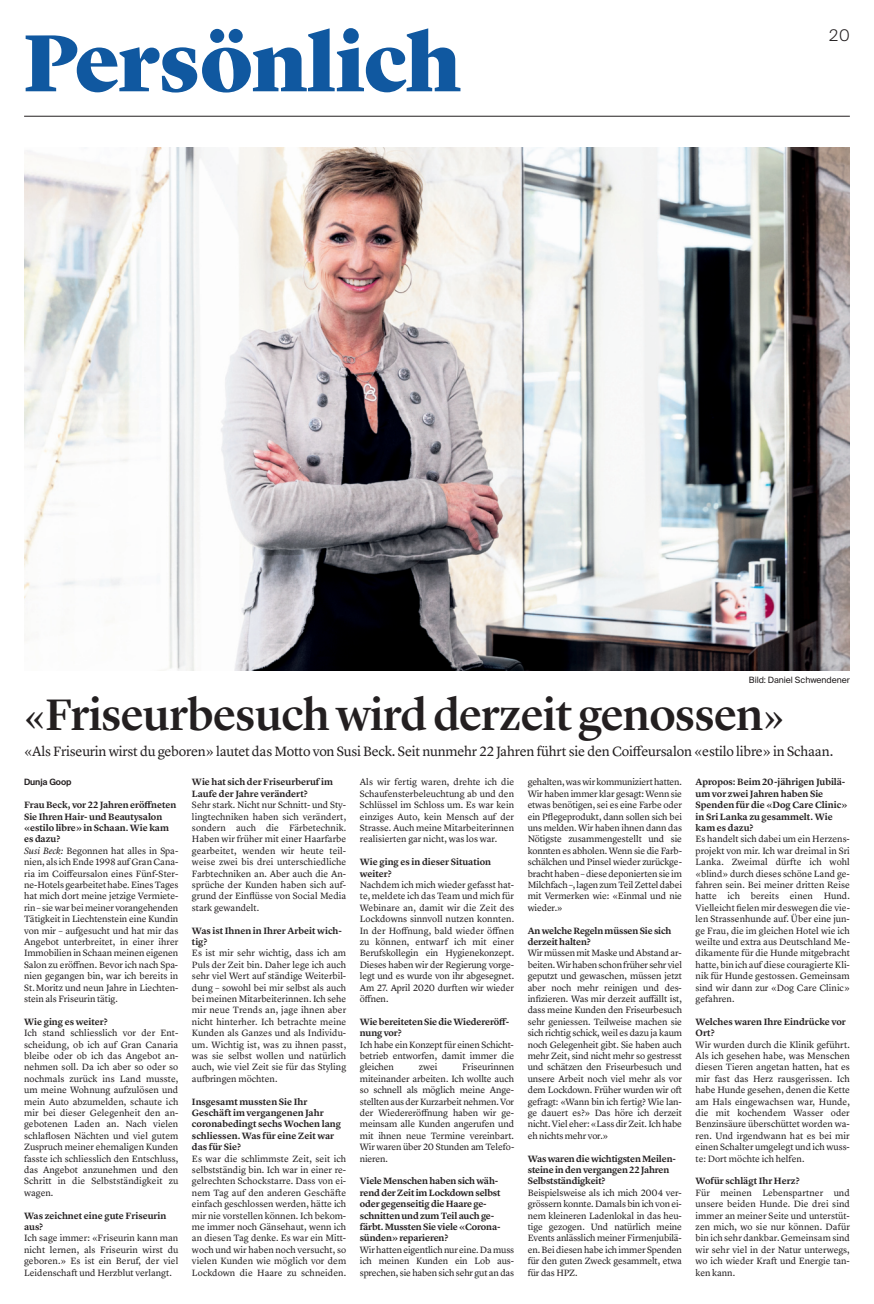
<style>
.page{position:relative;width:874px;height:1304px;background:#fff}
.page>*{position:absolute;margin:0;border:0;box-sizing:border-box;transform-origin:0 0}
.t1{font:900 84px "Lyon Display";letter-spacing:-.01em;color:#1058a0}
.t2{font:500 45.8px "Lyon Display";letter-spacing:-.01em;color:#231f20}
.t3{font:300 16px "Suisse Intl";color:#231f20}
.t4{font:14px "Lyon Text";letter-spacing:-.015em;color:#231f20}
.t5{font:9.5px/11.4px "Lyon Text";letter-spacing:-.005em;color:#231f20;text-align:justify}
.t6{font:600 9.5px/11.4px "Lyon Text";letter-spacing:-.005em;color:#231f20}
.t7{font:8.7px "Suisse Intl";letter-spacing:-.005em;color:#231f20}
.t8{font:600 8.7px "Suisse Intl";letter-spacing:-.01em;color:#231f20}
.s1{font-style:italic}
</style>
<div class="page">
<img style="left:24px;top:147px;width:825px;height:523px">
<hr style="left:24px;top:116px;width:825px;height:1px;background:#231f20">
<p class="t1" style="left:24px;top:0;width:438px">Persönlich</p>
<p class="t3" style="left:828px;top:26px;width:22px">20</p>
<p class="t7" style="left:748px;top:675px;width:102px">Bild: Daniel Schwendener</p>
<p class="t2" style="left:24px;top:698px;width:761px">«Friseurbesuch wird derzeit genossen»</p>
<p class="t4" style="left:24px;top:745px;width:810px">«Als Friseurin wirst du geboren» lautet das Motto von Susi Beck. Seit nunmehr 22 Jahren führt sie den Coiffeursalon «estilo libre» in Schaan.</p>
<p class="t8" style="left:24px;top:777px;width:49px">Dunja Goop</p>
<p class="t6" style="left:24px;top:800px;width:154px">Frau Beck, vor 22 Jahren eröffneten<br>Sie Ihren Hair- und Beautysalon «estilo libre» in Schaan. Wie kam es dazu?</p>
<p class="t5" style="left:24px;top:846px;width:156px"><span class="s1">Susi Beck:</span> Begonnen hat alles in Spa - nien, als ich Ende 1998 auf Gran Cana - ria im Coiffeursalon eines Fünf-Ster&shy;ne-Hotels gearbeitet habe. Eines Tages hat mich dort meine jetzige Vermiete&shy;rin – sie war bei meiner vorangehenden Tä tigkeit in Liechtenstein eine Kundin von mir – aufgesucht und hat mir das Angebot unterbreitet, in einer ihrer Im mobilien in Schaan meinen eigenen Sa lon zu eröffnen. Bevor ich nach Spa&shy;nien gegangen bin, war ich bereits in St.Mo ritz und neun Jahre in Liechten&shy;stein als Friseurin tätig.</p>
<p class="t6" style="left:24px;top:1017px;width:85px">Wie ging es weiter?</p>
<p class="t5" style="left:24px;top:1028px;width:156px">Ich stand schliesslich vor der Ent - schei dung, ob ich auf Gran Canaria bleibe oder ob ich das Angebot an - nehmen soll. Da ich aber so oder so nochmals zurück ins Land musste, um meine Wohnung aufzulösen und mein Auto abzumelden, schaute ich mir bei dieser Gelegenheit den an - gebotenen Laden an. Nach vielen schlaflosen Nächten und viel gutem Zuspruch meiner ehe maligen Kunden fasste ich schliesslich den Entschluss, das Angebot anzunehmen und den Schritt in die Selbstständigkeit zu wagen.</p>
<p class="t6" style="left:24px;top:1211px;width:144px">Was zeichnet eine gute Friseurin aus?</p>
<p class="t5" style="left:24px;top:1233px;width:156px">Ich sage immer: «Friseurin kann man nicht lernen, als Friseurin wirst du ge boren.» Es ist ein Beruf, der viel Lei denschaft und Herzblut verlangt.</p>
<p class="t6" style="left:192px;top:777px;width:142px">Wie hat sich der Friseurberuf im<br>Laufe der Jahre verändert?</p>
<p class="t5" style="left:192px;top:800px;width:156px">Sehr stark. Nicht nur Schnitt- und Sty&shy;lingtechniken haben sich verändert, sondern auch die Färbetechnik.<br>Haben wir frü her mit einer Haarfarbe gearbeitet, wenden wir heute teil - weise zwei bis drei unterschiedliche Farbtechniken an. Aber auch die An&shy;sprüche der Kun den haben sich auf&shy;grund der Einflüsse von Social Media stark gewandelt.</p>
<p class="t6" style="left:192px;top:926px;width:151px">Was ist Ihnen in Ihrer Arbeit wich - tig?</p>
<p class="t5" style="left:192px;top:948px;width:156px">Es ist mir sehr wichtig, dass ich am Puls der Zeit bin. Daher lege ich auch sehr viel Wert auf ständige Weiterbil - dung – sowohl bei mir selbst als auch bei meinen Mitarbeiterinnen. Ich sehe mir neue Trends an, jage ihnen aber nicht hinterher. Ich betrachte meine Kunden als Ganzes und als Individu&shy;um. Wich tig ist, was zu ihnen passt, was sie selbst wollen und natürlich auch, wie viel Zeit sie für das Styling aufbringen möchten.</p>
<p class="t6" style="left:192px;top:1097px;width:150px">Insgesamt mussten Sie Ihr<br>Geschäft im vergangenen Jahr coronabe dingt sechs Wochen lang schlies sen. Was für eine Zeit war das für Sie?</p>
<p class="t5" style="left:192px;top:1154px;width:156px">Es war die schlimmste Zeit, seit ich selbstständig bin. Ich war in einer re - gelrechten Schockstarre. Dass von ei - nem Tag auf den anderen Geschäfte einfach geschlossen werden, hätte ich mir nie vorstellen können. Ich bekom - me immer noch Gänsehaut, wenn ich an diesen Tag denke. Es war ein Mitt - woch und wir haben noch versucht, so vielen Kunden wie möglich vor dem Lockdown die Haare zu schneiden.</p>
<p class="t6" style="left:695px;top:777px;width:153px">Apropos: Beim 20-jährigen Jubilä&shy;um vor zwei Jahren haben Sie<br>Spenden für die «Dog Care Clinic» in Sri Lanka zu gesammelt. Wie kam es dazu?</p>
<p class="t5" style="left:695px;top:834px;width:156px">Es handelt sich dabei um ein Herzens - projekt von mir. Ich war dreimal in Sri Lanka. Zweimal dürfte ich wohl «blind» durch dieses schöne Land ge - fahren sein. Bei meiner dritten Reise hatte ich bereits einen Hund.<br>Vielleicht fielen mir deswegen die vie&shy;len Stras senhunde auf. Über eine jun&shy;ge Frau, die im gleichen Hotel wie ich weilte und ex tra aus Deutschland Me&shy;dikamente für die Hunde mitgebracht hatte, bin ich auf diese couragierte Kli&shy;nik für Hunde gestossen. Gemeinsam sind wir dann zur «Dog Care Clinic» gefahren.</p>
<p class="t6" style="left:695px;top:1017px;width:152px">Welches waren Ihre Eindrücke vor<br>Ort?</p>
<p class="t5" style="left:695px;top:1040px;width:156px">Wir wurden durch die Klinik geführt.<br>Als ich gesehen habe, was Menschen diesen Tieren angetan hatten, hat es mir fast das Herz rausgerissen. Ich habe Hunde gesehen, denen die Kette am Hals eingewachsen war, Hunde, die mit kochendem Wasser oder Benzin säure überschüttet worden wa&shy;ren. Und irgendwann hat es bei mir einen Schal ter umgelegt und ich wuss&shy;te: Dort möchte ich helfen.</p>
<p class="t6" style="left:695px;top:1176px;width:105px">Wofür schlägt Ihr Herz?</p>
<p class="t5" style="left:695px;top:1188px;width:156px">Für meinen Lebenspartner und unsere beiden Hunde. Die drei sind immer an meiner Seite und unterstüt&shy;zen mich, wo sie nur können. Dafür bin ich sehr dank bar. Gemeinsam sind wir sehr viel in der Natur unterwegs, wo ich wieder Kraft und Energie tan&shy;ken kann.</p>
<p class="t5" style="left:359px;top:777px;width:156px">Als wir fertig waren, drehte ich die Schau fensterbeleuchtung ab und den Schlüs sel im Schloss um. Es war kein einziges Auto, kein Mensch auf der Strasse. Auch meine Mitarbeiterinnen reali sierten gar nicht, was los war.</p>
<p class="t6" style="left:359px;top:857px;width:133px">Wie ging es in dieser Situation weiter?</p>
<p class="t5" style="left:359px;top:880px;width:156px">Nachdem ich mich wieder gefasst hat - te, meldete ich das Team und mich für Webinare an, damit wir die Zeit des Lockdowns sinnvoll nutzen konnten.<br>In der Hoffnung, bald wieder öffnen zu können, entwarf ich mit einer Berufs kollegin ein Hygienekonzept.<br>Dieses haben wir der Regierung vorge&shy;legt und es wurde von ihr abgesegnet.<br>Am 27. April 2020 durften wir wieder öffnen.</p>
<p class="t6" style="left:359px;top:1017px;width:151px">Wie bereiteten Sie die Wiedereröff - nung vor?</p>
<p class="t5" style="left:359px;top:1040px;width:156px">Ich habe ein Konzept für einen Schicht&shy;betrieb entworfen, damit im mer die gleichen</p>
<p class="t5" style="left:527px;top:777px;width:156px">gehalten, was wir kommuniziert hatten.<br>Wir haben immer klar gesagt: Wenn sie etwas benötigen, sei es eine Farbe oder ein Pflegeprodukt, dann sollen sich bei uns melden. Wir haben ihnen dann das Nötigste zusammen ge stellt und sie konnten es abholen. Wenn sie die Farb&shy;schälchen und Pinsel wieder zurückge&shy;bracht haben – diese deponierten sie im Milchfach –, lagen zum Teil Zettel dabei mit Ver merken wie: «Einmal und nie wieder.»</p>
<p class="t6" style="left:527px;top:926px;width:145px">An welche Regeln müssen Sie sich derzeit halten?</p>
<p class="t5" style="left:527px;top:948px;width:156px">Wir müssen mit Maske und Abstand ar&shy;beiten. Wir haben schon früher sehr viel geputzt und gewaschen, müssen jetzt aber noch mehr reinigen und des - infizieren. Was mir derzeit auffällt ist, dass meine Kunden den Friseur besuch sehr geniessen. Teilweise machen sie sich richtig schick, weil es dazu ja kaum noch Gelegenheit gibt. Sie haben auch mehr Zeit, sind nicht mehr so gestresst und schätzen den Friseurbesuch und unsere Arbeit noch viel mehr als vor dem Lock down. Früher wurden wir oft gefragt: «Wann bin ich fertig? Wie lan - ge dauert es?» Das höre ich derzeit nicht. Viel eher: «Lass dir Zeit. Ich habe eh nichts mehr vor.»</p>
<p class="t6" style="left:527px;top:1154px;width:150px">Was waren die wichtigsten Meilen - steine in den vergangen 22 Jahren<br>Selbstständigkeit?</p>
<p class="t5" style="left:527px;top:1188px;width:156px">Beispielsweise als ich mich 2004 ver - grössern konnte. Damals bin ich von ei - nem kleineren Ladenlokal in das heu - tige gezogen. Und natürlich meine Events anlässlich meiner Firmenjubilä&shy;en. Bei diesen habe ich immer Spenden für den guten Zweck gesammelt, etwa für das HPZ.</p>
<p class="t5" style="left:359px;top:1062px;width:156px;text-indent:102px">Friseurinnen miteinander arbeiten. Ich wollte auch so schnell als möglich meine Ange - stellten aus der Kurzarbeit nehmen. Vor der Wiedereröffnung haben wir ge&shy;meinsam alle Kunden angerufen und mit ihnen neue Termine verein bart.<br>Wir waren über 20 Stunden am Telefo&shy;nieren.</p>
<p class="t6" style="left:359px;top:1176px;width:142px">Viele Menschen haben sich wäh - rend der Zeit im Lockdown selbst oder gegenseitig die Haare ge - schnitten und zum Teil auch ge - färbt. Mussten Sie viele «Corona - sünden» reparieren?</p>
<p class="t5" style="left:359px;top:1245px;width:156px">Wir hatten eigentlich nur eine. Da muss ich meinen Kunden ein Lob aus - sprechen, sie haben sich sehr gut an das</p>
<p class="t5" style="left:418px;top:1062px;width:20px">zwei</p>
</div>
